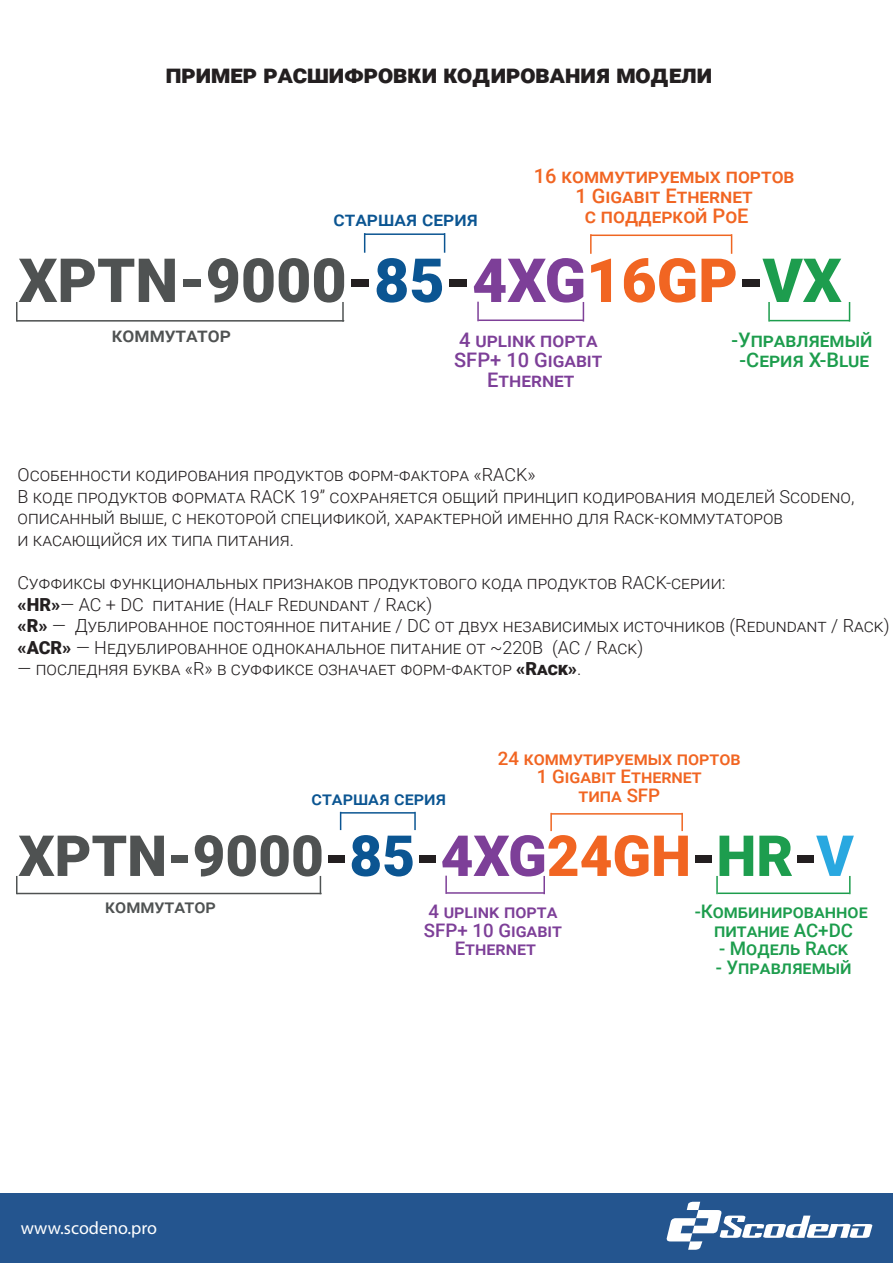
<style>
.page{position:relative;width:893px;height:1263px;background:#fff}
.page>*{position:absolute;margin:0;border:0;box-sizing:border-box;transform-origin:0 0}
.t1{font:900 60.9px "Roboto";color:#4f5252}
.t2{font:900 56.7px "Roboto";color:#4f5252}
.t3{font:900 25.5px "Roboto";color:#231f20}
.t4{font:500 20.1px/20.1px "Roboto";color:#f16522;text-align:center}
.t5{font:500 20.1px/20.1px "Roboto";color:#7d3f98;text-align:center}
.t6{font:500 20.1px/20.1px "Roboto";color:#1d9d4d;text-align:center}
.t7{font:500 20.1px "Roboto";color:#0b5592}
.t8{font:500 20.1px "Roboto";color:#4f5252}
.t9{font:500 18.75px/18.8px "Roboto";color:#1d9d4d;text-align:center}
.t10{font:500 18.75px/18.8px "Roboto";color:#f16522;text-align:center}
.t11{font:500 18.75px/18.8px "Roboto";color:#7d3f98;text-align:center}
.t12{font:500 18.75px "Roboto";color:#0b5592}
.t13{font:500 18.75px "Roboto";color:#4f5252}
.t14{font:300 18px/21.6px "Roboto";color:#231f20}
.t15{font:18px "Myriad Pro";color:#fff}
.s1{color:#231f20}
.s2{color:#0b5592}
.s3{color:#7d3f98}
.s4{color:#f16522}
.s5{color:#1d9d4e}
.s6{font-weight:900}
.s7{color:#29a8e0}
</style>
<div class="page">
<div style="left:0;top:1194px;width:893px;height:69px;background:#24558f"></div>
<hr style="left:17px;top:893px;width:304px;height:1px;background:#4f5252">
<svg style="left:320px;top:876px;width:1px;height:17px"></svg>
<hr style="left:341px;top:812px;width:74px;height:2px;background:#0b5592">
<svg style="left:340px;top:812px;width:1px;height:18px"></svg>
<svg style="left:414px;top:812px;width:2px;height:18px"></svg>
<hr style="left:446px;top:892px;width:98px;height:2px;background:#7e4098">
<svg style="left:445px;top:876px;width:2px;height:18px"></svg>
<svg style="left:543px;top:876px;width:2px;height:18px"></svg>
<hr style="left:551px;top:813px;width:131px;height:2px;background:#ef6622">
<svg style="left:550px;top:813px;width:2px;height:18px"></svg>
<svg style="left:681px;top:813px;width:2px;height:18px"></svg>
<svg style="left:716px;top:876px;width:2px;height:18px"></svg>
<svg style="left:849px;top:876px;width:2px;height:18px"></svg>
<hr style="left:718px;top:892px;width:131px;height:2px;background:#1d9d4d">
<svg style="left:16px;top:876px;width:2px;height:18px"></svg>
<hr style="left:17px;top:320px;width:327px;height:2px;background:#4f5252">
<hr style="left:342px;top:302px;width:2px;height:20px;background:#4f5353">
<hr style="left:365px;top:233px;width:80px;height:2px;background:#0b5592">
<svg style="left:364px;top:233px;width:1px;height:20px"></svg>
<svg style="left:444px;top:233px;width:1px;height:20px"></svg>
<hr style="left:478px;top:319px;width:105px;height:2px;background:#7e4098">
<svg style="left:477px;top:302px;width:2px;height:19px"></svg>
<svg style="left:583px;top:302px;width:1px;height:20px"></svg>
<hr style="left:591px;top:235px;width:141px;height:1px;background:#ef6622">
<hr style="left:590px;top:234px;width:2px;height:20px;background:#ef6622">
<svg style="left:731px;top:234px;width:1px;height:20px"></svg>
<hr style="left:768px;top:302px;width:2px;height:20px;background:#1d9d4d">
<svg style="left:849px;top:302px;width:1px;height:20px"></svg>
<hr style="left:769px;top:320px;width:80px;height:1px;background:#1d9d4d">
<hr style="left:16px;top:302px;width:2px;height:20px;background:#4f5353">
<svg style="left:666px;top:1201px;width:207px;height:49px"></svg>
<h3 class="t3" style="left:166px;top:56px;width:548px">ПРИМЕР РАСШИФРОВКИ КОДИРОВАНИЯ МОДЕЛИ</h3>
<p class="t7" style="left:333px;top:204px;width:146px">СТАРШАЯ СЕРИЯ</p>
<p class="t4" style="left:534px;top:165px;width:262px">16 КОММУТИРУЕМЫХ ПОРТОВ<br>1 GIGABIT ETHERNET<br>С ПОДДЕРКОЙ POE</p>
<h1 class="t1" style="left:19px;top:238px;width:825px">XPTN-9000<span class="s1">-</span><span class="s2">85</span><span class="s1">-</span><span class="s3">4XG</span><span class="s4">16GP</span><span class="s1">-</span><span class="s5">VX</span></h1>
<p class="t8" style="left:112px;top:321px;width:120px">КОММУТАТОР</p>
<p class="t6" style="left:731px;top:329px;width:142px">-УПРАВЛЯЕМЫЙ -СЕРИЯ X-BLUE</p>
<p class="t5" style="left:454px;top:329px;width:150px">4 UPLINK ПОРТА<br>SFP+ 10 GIGABIT<br>ETHERNET</p>
<p class="t14" style="left:18px;top:463px;width:838px">ОСОБЕННОСТИ КОДИРОВАНИЯ ПРОДУКТОВ ФОРМ-ФАКТОРА «RACK»<br>В КОДЕ ПРОДУКТОВ ФОРМАТА RACK 19” СОХРАНЯЕТСЯ ОБЩИЙ ПРИНЦИП КОДИРОВАНИЯ МОДЕЛЕЙ SCODENO, ОПИСАННЫЙ ВЫШЕ, С НЕКОТОРОЙ СПЕЦИФИКОЙ, ХАРАКТЕРНОЙ ИМЕННО ДЛЯ RACK-КОММУТАТОРОВ<br>И КАСАЮЩИЙСЯ ИХ ТИПА ПИТАНИЯ.</p>
<p class="t14" style="left:18px;top:571px;width:873px">СУФФИКСЫ ФУНКЦИОНАЛЬНЫХ ПРИЗНАКОВ ПРОДУКТОВОГО КОДА ПРОДУКТОВ RACK-СЕРИИ:<br><span class="s6">«HR»</span>— AC + DC ПИТАНИЕ (HALF REDUNDANT / RACK)<br><span class="s6">«R»</span> — ДУБЛИРОВАННОЕ ПОСТОЯННОЕ ПИТАНИЕ / DC ОТ ДВУХ НЕЗАВИСИМЫХ ИСТОЧНИКОВ (REDUNDANT / RACK) <span class="s6">«ACR»</span> — НЕДУБЛИРОВАННОЕ ОДНОКАНАЛЬНОЕ ПИТАНИЕ ОТ ~220В (AC / RACK)</p>
<p class="t14" style="left:18px;top:657px;width:565px">— ПОСЛЕДНЯЯ БУКВА «R» В СУФФИКСЕ ОЗНАЧАЕТ ФОРМ-ФАКТОР <span class="s6">«RACK»</span>.</p>
<p class="t12" style="left:312px;top:785px;width:136px">СТАРШАЯ СЕРИЯ</p>
<p class="t10" style="left:498px;top:748px;width:244px">24 КОММУТИРУЕМЫХ ПОРТОВ<br>1 GIGABIT ETHERNET<br>ТИПА SFP</p>
<h2 class="t2" style="left:18px;top:816px;width:837px">XPTN-9000<span class="s1">-</span><span class="s2">85</span><span class="s1">-</span><span class="s3">4XG</span><span class="s4">24GH</span><span class="s1">-</span><span class="s5">HR</span><span class="s1">-</span><span class="s7">V</span></h2>
<p class="t13" style="left:105px;top:893px;width:112px">КОММУТАТОР</p>
<p class="t9" style="left:695px;top:901px;width:174px">-КОМБИНИРОВАННОЕ<br>ПИТАНИЕ AC+DC</p>
<p class="t9" style="left:719px;top:938px;width:130px">- МОДЕЛЬ RACK</p>
<p class="t9" style="left:716px;top:957px;width:137px">- УПРАВЛЯЕМЫЙ</p>
<p class="t11" style="left:424px;top:901px;width:140px">4 UPLINK ПОРТА<br>SFP+ 10 GIGABIT<br>ETHERNET</p>
<p class="t15" style="left:21px;top:1217px;width:138px">www.scodeno.pro</p>
</div>
